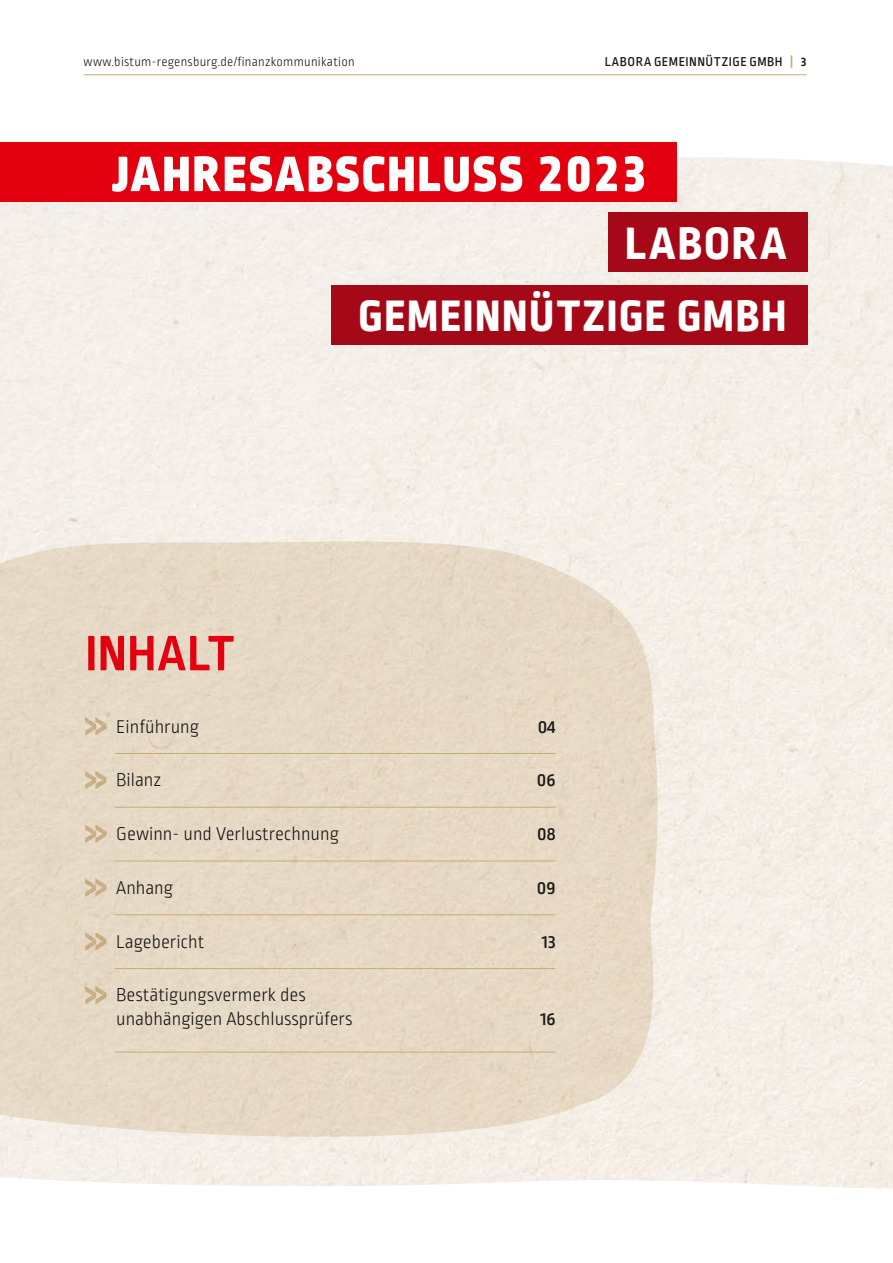
<style>
.page{position:relative;width:893px;height:1263px;background:#fff}
.page>*{position:absolute;margin:0;border:0;box-sizing:border-box;transform-origin:0 0}
.t1{font:900 52.5px "Ropa Mix Pro";letter-spacing:.05em;color:#fff}
.t2{font:700 52.5px "Ropa Mix Pro";letter-spacing:.005em;color:#e3000f}
.t3{font:800 48px "Ropa Mix Pro";letter-spacing:.055em;color:#fff}
.t4{font:800 46.5px "Ropa Mix Pro";letter-spacing:.035em;color:#fff}
.t5{font:300 19.5px/24px "Ropa Mix Pro";color:#1a1a18}
.t6{font:500 19.5px "Ropa Mix Pro";color:#1a1a18}
.t7{font:300 13.5px "Ropa Mix Pro";letter-spacing:.02em;color:#1a1a18}
.t8{font:500 13.5px "Ropa Mix Pro";letter-spacing:.035em;color:#1a1a18}
.s1{font-weight:700;color:#c7ac75}
.s2{font-weight:700}
</style>
<div class="page">
<hr style="left:84px;top:75px;width:722px;height:1px;background:#c7ac75">
<img style="left:0;top:157px;width:893px;height:1032px">
<hr style="left:115px;top:753px;width:441px;height:1px;background:#c7ac75">
<hr style="left:115px;top:807px;width:441px;height:1px;background:#c7ac75">
<hr style="left:115px;top:861px;width:441px;height:1px;background:#c7ac75">
<hr style="left:115px;top:914px;width:441px;height:1px;background:#c7ac75">
<hr style="left:115px;top:968px;width:441px;height:1px;background:#c7ac75">
<hr style="left:115px;top:1052px;width:441px;height:1px;background:#c7ac75">
<svg style="left:85px;top:717px;width:22px;height:18px"></svg>
<svg style="left:85px;top:771px;width:22px;height:18px"></svg>
<svg style="left:85px;top:825px;width:22px;height:18px"></svg>
<svg style="left:85px;top:878px;width:22px;height:19px"></svg>
<svg style="left:85px;top:932px;width:22px;height:19px"></svg>
<svg style="left:85px;top:986px;width:22px;height:18px"></svg>
<div style="left:0;top:142px;width:676px;height:60px;background:#e3000f"></div>
<div style="left:608px;top:213px;width:200px;height:59px;background:#a50917"></div>
<div style="left:332px;top:285px;width:476px;height:59px;background:#a50917"></div>
<p class="t7" style="left:84px;top:55px;width:273px">www.bistum-regensburg.de/finanzkommunikation</p>
<p class="t8" style="left:605px;top:54px;width:203px">LABORA GEMEINNÜTZIGE GMBH <span class="s1">|</span> <span class="s2">3</span></p>
<h1 class="t1" style="left:112px;top:142px;width:539px">JAHRESABSCHLUSS 2023</h1>
<h2 class="t3" style="left:625px;top:216px;width:163px">LABORA</h2>
<h3 class="t4" style="left:359px;top:289px;width:429px">GEMEINNÜTZIGE GMBH</h3>
<h1 class="t2" style="left:85px;top:623px;width:151px">INHALT</h1>
<p class="t5" style="left:116px;top:715px;width:84px">Einführung</p>
<p class="t6" style="left:538px;top:715px;width:19px">04</p>
<p class="t5" style="left:116px;top:769px;width:47px">Bilanz</p>
<p class="t6" style="left:537px;top:769px;width:20px">06</p>
<p class="t5" style="left:116px;top:823px;width:224px">Gewinn- und Verlustrechnung</p>
<p class="t6" style="left:537px;top:823px;width:20px">08</p>
<p class="t5" style="left:116px;top:877px;width:58px">Anhang</p>
<p class="t6" style="left:537px;top:877px;width:20px">09</p>
<p class="t5" style="left:116px;top:930px;width:90px">Lagebericht</p>
<p class="t6" style="left:542px;top:930px;width:15px">13</p>
<p class="t5" style="left:116px;top:984px;width:238px">Bestätigungsvermerk des unabhängigen Abschlussprüfers</p>
<p class="t6" style="left:540px;top:1008px;width:17px">16</p>
</div>
